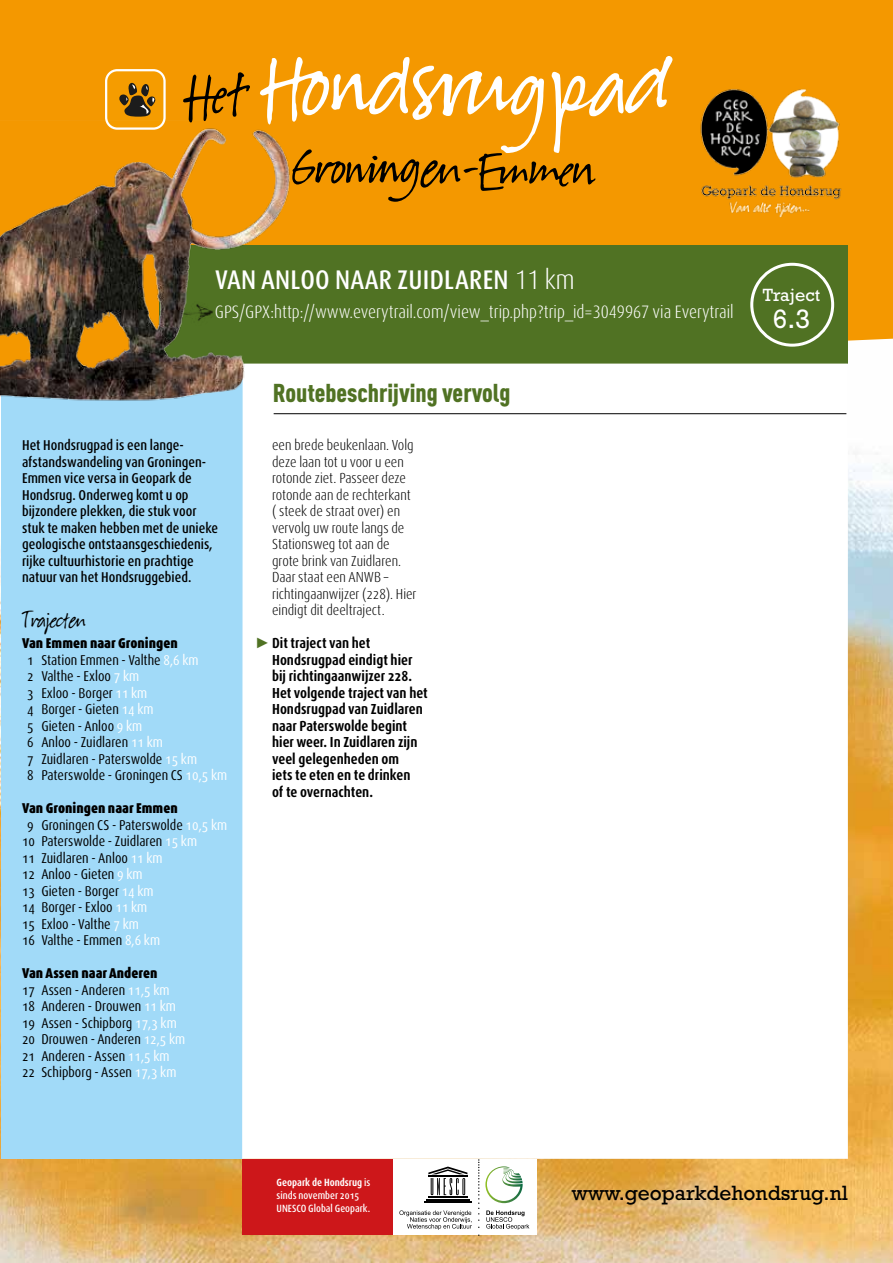
<style>
.page{position:relative;width:893px;height:1263px;background:#fff}
.page>*{position:absolute;margin:0;border:0;box-sizing:border-box;transform-origin:0 0}
.t1{font:117.45px "Suomi Hand Script";color:#fff}
.t2{font:62.25px "Suomi Hand Script";color:#000}
.t3{font:500 condensed 27px "Dax Pro";letter-spacing:.01em;color:#fff}
.t4{font:27px "Rockwell Std";color:#fff}
.t5{font:26.25px "Suomi Hand Script";color:#000}
.t6{font:900 25.5px "DIN Cond";color:#507223}
.t7{font:21px "Rockwell Std";color:#000}
.t8{font:300 condensed 18px "Dax Pro";color:#fff}
.t9{font:18px "Rockwell Std";color:#fff}
.t10{font:300 condensed 14.55px/16.5px "Dax Pro";color:#000}
.t11{font:700 condensed 14.55px/16.5px "Dax Pro";color:#000}
.t12{font:condensed 14.25px/16.5px "Dax Pro";color:#000}
.t13{font:500 condensed 14.25px/16.5px "Dax Pro";color:#000}
.t14{font:900 condensed 14.25px "Dax Pro";color:#000}
.t15{font:500 condensed 10.5px/12.9px "Dax Pro";color:#fff}
.s1{font-size:72.15px;color:#000}
.s2{font-weight:300}
.s3{font-weight:900}
.s4{color:#fff}
.s5{font-family:"Arial";font-weight:900;font-stretch:normal;font-size:15px;color:#507223}
.s6{font-weight:700}
</style>
<div class="page">
<img style="left:0;top:453px;width:893px;height:810px">
<div style="left:0;top:0;width:893px;height:341px;background:#f49800"></div>
<div style="left:382px;top:1159px;width:154px;height:75px;background:#fff"></div>
<svg style="left:478px;top:1159px;width:1px;height:69px"></svg>
<hr style="left:428px;top:1196px;width:39px;height:2px;background:#000">
<hr style="left:426px;top:1199px;width:44px;height:1px;background:#000">
<hr style="left:424px;top:1201px;width:48px;height:2px;background:#000">
<svg style="left:428px;top:1166px;width:39px;height:29px"></svg>
<svg style="left:486px;top:1210px;width:43px;height:20px"></svg>
<svg style="left:485px;top:1166px;width:38px;height:37px"></svg>
<svg style="left:399px;top:1210px;width:73px;height:20px"></svg>
<div style="left:242px;top:1159px;width:150px;height:63px;background:#cd171a"></div>
<div style="left:242px;top:1197px;width:150px;height:37px;background:#cd171a"></div>
<div style="left:159px;top:245px;width:689px;height:119px;background:#507223"></div>
<img style="left:692px;top:84px;width:156px;height:133px">
<div style="left:106px;top:70px;width:59px;height:59px;background:#f59c00;border-radius:11px"></div>
<div style="left:105px;top:69px;width:61px;height:61px;border:2px solid #fff;border-radius:11px"></div>
<svg style="left:119px;top:82px;width:37px;height:35px"></svg>
<div style="left:1px;top:377px;width:241px;height:72px;background:#a1daf8"></div>
<div style="left:1px;top:426px;width:241px;height:172px;background:#a1daf8"></div>
<div style="left:1px;top:591px;width:241px;height:40px;background:#a1daf8"></div>
<div style="left:1px;top:624px;width:241px;height:40px;background:#a1daf8"></div>
<div style="left:1px;top:657px;width:241px;height:40px;background:#a1daf8"></div>
<div style="left:1px;top:690px;width:241px;height:40px;background:#a1daf8"></div>
<div style="left:1px;top:723px;width:241px;height:40px;background:#a1daf8"></div>
<div style="left:1px;top:756px;width:241px;height:40px;background:#a1daf8"></div>
<div style="left:1px;top:789px;width:241px;height:40px;background:#a1daf8"></div>
<div style="left:1px;top:822px;width:241px;height:40px;background:#a1daf8"></div>
<div style="left:1px;top:855px;width:241px;height:40px;background:#a1daf8"></div>
<div style="left:1px;top:888px;width:241px;height:40px;background:#a1daf8"></div>
<div style="left:1px;top:921px;width:241px;height:40px;background:#a1daf8"></div>
<div style="left:1px;top:954px;width:241px;height:40px;background:#a1daf8"></div>
<div style="left:1px;top:987px;width:241px;height:40px;background:#a1daf8"></div>
<div style="left:1px;top:1020px;width:241px;height:40px;background:#a1daf8"></div>
<div style="left:1px;top:1053px;width:241px;height:40px;background:#a1daf8"></div>
<div style="left:1px;top:1086px;width:241px;height:40px;background:#a1daf8"></div>
<div style="left:1px;top:1119px;width:241px;height:40px;background:#a1daf8"></div>
<svg style="left:242px;top:408px;width:606px;height:751px"></svg>
<hr style="left:274px;top:413px;width:572px;height:1px;background:#000">
<img style="left:0;top:121px;width:297px;height:287px">
<div style="left:750px;top:263px;width:84px;height:84px;border:3px solid #fff;border-radius:50%"></div>
<h1 class="t1" style="left:187px;top:25px;width:485px"><span class="s1">Het</span> Hondsrugpad</h1>
<h2 class="t2" style="left:293px;top:136px;width:303px">Groningen-Emmen</h2>
<h3 class="t3" style="left:215px;top:263px;width:361px">VAN ANLOO NAAR ZUIDLAREN <span class="s2">11 km</span></h3>
<p class="t8" style="left:215px;top:300px;width:520px">GPS/GPX:http://www.everytrail.com/view_trip.php?trip_id=3049967 via Everytrail</p>
<p class="t13" style="left:22px;top:437px;width:198px">Het Hondsrugpad is een lange&shy;afstandswandeling van Groningen-Emmen vice versa in Geopark de Hondsrug. Onderweg komt u op bijzondere plekken, die stuk voor stuk te maken hebben met de unieke geologische ontstaansgeschiedenis, rijke cultuurhistorie en prachtige natuur van het Hondsruggebied.</p>
<h3 class="t5" style="left:22px;top:606px;width:65px">Trajecten</h3>
<p class="t12" style="left:27px;top:635px;width:201px;text-indent:-5px"><span class="s3">Van Emmen naar Groningen<br></span>1 Station Emmen - Valthe <span class="s4">8,6 km<br></span>2 Valthe - Exloo <span class="s4">7 km<br></span>3 Exloo - Borger <span class="s4">11 km<br></span>4 Borger - Gieten <span class="s4">14 km<br></span>5 Gieten - Anloo <span class="s4">9 km<br></span>6 Anloo - Zuidlaren <span class="s4">11 km<br></span>7 Zuidlaren - Paterswolde <span class="s4">15 km<br></span>8 Paterswolde - Groningen CS <span class="s4">10,5 km</span></p>
<p class="t14" style="left:22px;top:799px;width:157px">Van Groningen naar Emmen</p>
<p class="t12" style="left:27px;top:816px;width:201px">9 Groningen CS - Paterswolde <span class="s4">10,5 km</span></p>
<p class="t12" style="left:22px;top:833px;width:177px">10 Paterswolde - Zuidlaren <span class="s4">15 km</span></p>
<p class="t12" style="left:22px;top:849px;width:142px">11 Zuidlaren - Anloo <span class="s4">11 km</span></p>
<p class="t12" style="left:22px;top:866px;width:122px">12 Anloo - Gieten <span class="s4">9 km</span></p>
<p class="t12" style="left:22px;top:882px;width:133px">13 Gieten - Borger <span class="s4">14 km</span></p>
<p class="t12" style="left:22px;top:899px;width:127px">14 Borger - Exloo <span class="s4">11 km</span></p>
<p class="t12" style="left:22px;top:915px;width:118px">15 Exloo - Valthe <span class="s4">7 km</span></p>
<p class="t12" style="left:22px;top:932px;width:140px">16 Valthe - Emmen <span class="s4">8,6 km</span></p>
<p class="t12" style="left:22px;top:965px;width:165px"><span class="s3">Van Assen naar Anderen<br></span>17 Assen - Anderen <span class="s4">11,5 km<br></span>18 Anderen - Drouwen <span class="s4">11 km<br></span>19 Assen - Schipborg <span class="s4">17,3 km<br></span>20 Drouwen - Anderen <span class="s4">12,5 km<br></span>21 Anderen - Assen <span class="s4">11,5 km<br></span>22 Schipborg - Assen <span class="s4">17,3 km</span></p>
<h3 class="t6" style="left:273px;top:377px;width:239px">Routebeschrijving vervolg</h3>
<p class="t10" style="left:272px;top:437px;width:146px">een brede beukenlaan. Volg deze laan tot u voor u een rotonde ziet. Passeer deze rotonde aan de rechterkant ( steek de straat over) en vervolg uw route langs de<br>Stationsweg tot aan de grote brink van Zuidlaren.<br>Daar staat een ANWB – richtingaanwijzer (228). Hier eindigt dit deeltraject.</p>
<p class="t11" style="left:272px;top:635px;width:157px;text-indent:-17px"><span class="s5">►</span>Dit traject van het<br>Hondsrugpad eindigt hier bij richtingaanwijzer 228.<br>Het volgende traject van het<br>Hondsrugpad van Zuidlaren naar Paterswolde begint hier weer. In Zuidlaren zijn veel gelegenheden om<br>iets te eten en te drinken<br>of te overnachten.</p>
<p class="t9" style="left:763px;top:285px;width:59px">Traject</p>
<h3 class="t4" style="left:773px;top:303px;width:39px">6.3</h3>
<p class="t15" style="left:277px;top:1176px;width:95px"><span class="s6">Geopark de Hondsrug</span> is sinds november 2015<br>UNESCO Global Geopark.</p>
<h3 class="t7" style="left:572px;top:1181px;width:277px">www.geoparkdehondsrug.nl</h3>
</div>
